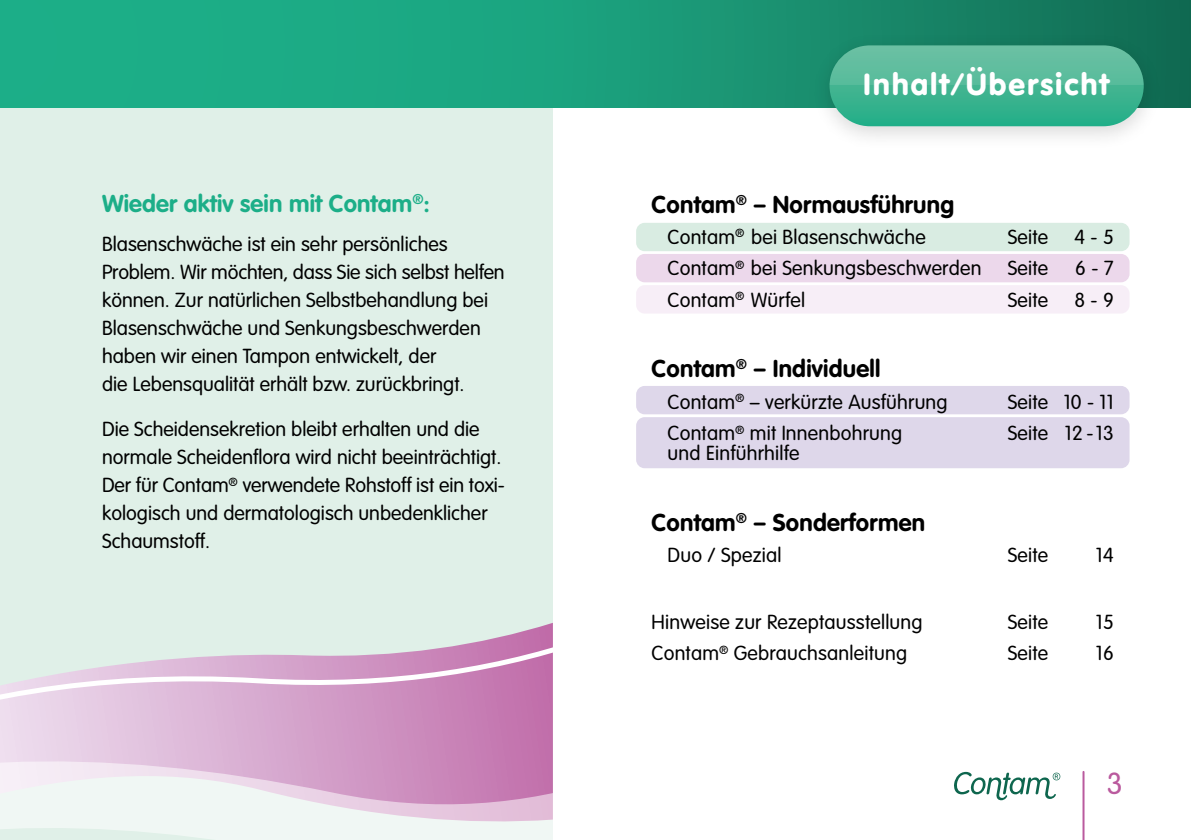
<style>
.page{position:relative;width:1191px;height:840px;background:#fff}
.page>*{position:absolute;margin:0;border:0;box-sizing:border-box;transform-origin:0 0}
.t1{font:900 30px "VAG Rounded";letter-spacing:.075em;color:#fff}
.t2{font:300 30px "VAG Rounded";color:#ba5a9e}
.t3{font:700 24px "VAG Rounded";letter-spacing:.01em;color:#000}
.t4{font:700 24px "VAG Rounded";letter-spacing:.005em;color:#1cae88}
.t5{font:300 20px/28px "VAG Rounded";color:#000}
</style>
<div class="page">
<div style="left:636px;top:223px;width:493px;height:28px;background:#d9ece2;border-radius:9px"></div>
<div style="left:636px;top:254px;width:493px;height:28px;background:#ecd8eb;border-radius:9px"></div>
<div style="left:636px;top:285px;width:493px;height:28px;background:#f7eef7;border-radius:9px"></div>
<div style="left:636px;top:386px;width:493px;height:28px;background:#ded7ea;border-radius:9px"></div>
<div style="left:636px;top:417px;width:493px;height:51px;background:#ded7ea;border-radius:9px"></div>
<div style="left:0;top:72px;width:553px;height:767px;background:#e0f0e8"></div>
<div style="left:0;top:0;width:1191px;height:108px;background:linear-gradient(to right,#1ebc92,#15745a)"></div>
<svg style="left:954px;top:771px;width:106px;height:28px"></svg>
<hr style="left:1082px;top:771px;width:2px;height:68px;background:#ba5a9e">
<svg style="left:0;top:623px;width:553px;height:216px"></svg>
<div style="left:811px;top:32px;width:350px;height:119px;background:#000;opacity:.15"></div>
<svg style="left:829px;top:45px;width:314px;height:81px;background:#34b18c"></svg>
<div style="left:829px;top:45px;width:314px;height:40px;background:#61be9f"></div>
<p class="t4" style="left:102px;top:189px;width:329px">Wieder aktiv sein mit Contam<sup>®</sup>:</p>
<p class="t5" style="left:102px;top:230px;width:404px">Blasenschwäche ist ein sehr persönliches Problem. Wir möchten, dass Sie sich selbst helfen können. Zur natürlichen Selbstbehandlung bei Blasenschwäche und Senkungsbeschwerden haben wir einen Tampon entwickelt, der<br>die Lebensqualität erhält bzw. zurückbringt.</p>
<p class="t5" style="left:102px;top:415px;width:404px">Die Scheidensekretion bleibt erhalten und die normale Scheidenflora wird nicht beeinträchtigt.<br>Der für Contam<sup>®</sup> verwendete Rohstoff ist ein toxi&shy;kologisch und dermatologisch unbedenklicher Schaumstoff.</p>
<h1 class="t1" style="left:863px;top:66px;width:247px">Inhalt/Übersicht</h1>
<p class="t3" style="left:651px;top:190px;width:304px">Contam<sup>®</sup> – Normausführung</p>
<p class="t5" style="left:667px;top:223px;width:260px">Contam<sup>®</sup> bei Blasenschwäche</p>
<p class="t5" style="left:1007px;top:223px;width:42px">Seite</p>
<p class="t5" style="left:1074px;top:223px;width:41px">4 - 5</p>
<p class="t5" style="left:667px;top:254px;width:315px">Contam<sup>®</sup> bei Senkungsbeschwerden</p>
<p class="t5" style="left:1007px;top:254px;width:42px">Seite</p>
<p class="t5" style="left:1075px;top:254px;width:40px">6 - 7</p>
<p class="t5" style="left:667px;top:285px;width:139px">Contam<sup>®</sup> Würfel</p>
<p class="t5" style="left:1007px;top:285px;width:42px">Seite</p>
<p class="t5" style="left:1074px;top:285px;width:41px">8 - 9</p>
<p class="t3" style="left:651px;top:354px;width:230px">Contam<sup>®</sup> – Individuell</p>
<p class="t5" style="left:667px;top:387px;width:281px">Contam<sup>®</sup> – verkürzte Ausführung</p>
<p class="t5" style="left:1007px;top:387px;width:108px">Seite 10 - 11</p>
<p class="t5" style="left:667px;top:419px;width:236px">Contam<sup>®</sup> mit Innenbohrung</p>
<p class="t5" style="left:1007px;top:419px;width:108px">Seite 12 - 13</p>
<p class="t5" style="left:667px;top:439px;width:133px">und Einführhilfe</p>
<p class="t3" style="left:651px;top:508px;width:275px">Contam<sup>®</sup> – Sonderformen</p>
<p class="t5" style="left:667px;top:541px;width:115px">Duo / Spezial</p>
<p class="t5" style="left:1007px;top:541px;width:42px">Seite</p>
<p class="t5" style="left:1095px;top:541px;width:19px">14</p>
<p class="t5" style="left:651px;top:607px;width:272px">Hinweise zur Rezeptausstellung</p>
<p class="t5" style="left:1007px;top:607px;width:42px">Seite</p>
<p class="t5" style="left:1095px;top:607px;width:19px">15</p>
<p class="t5" style="left:651px;top:639px;width:257px">Contam<sup>®</sup> Gebrauchsanleitung</p>
<p class="t5" style="left:1007px;top:639px;width:42px">Seite</p>
<p class="t5" style="left:1095px;top:639px;width:19px">16</p>
<h1 class="t2" style="left:1106px;top:765px;width:18px">3</h1>
</div>
